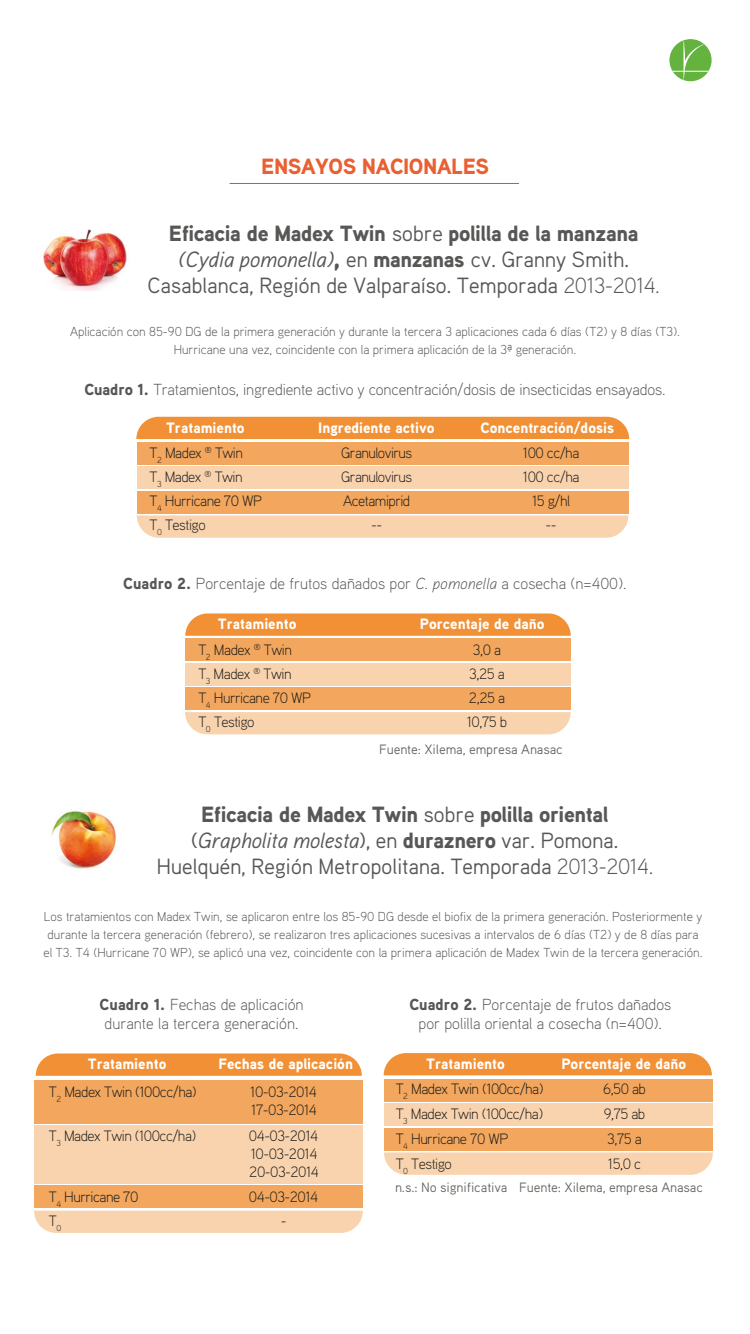
<style>
.page{position:relative;width:750px;height:1334px;background:#fff}
.page>*{position:absolute;margin:0;border:0;box-sizing:border-box;transform-origin:0 0}
.t1{font:22px/26px "Aaux Pro Regular OSF";letter-spacing:-.02em;color:#575756;text-align:center}
.t2{font:900 22px "Aaux Pro";letter-spacing:-.02em;color:#575756}
.t3{font:22px "Aaux Pro Regular Italic OSF";letter-spacing:-.02em;color:#575756}
.t4{font:900 22px "Aaux Pro";letter-spacing:-.02em;color:#e96032}
.t5{font:300 16px/19.2px "Aaux Pro";color:#575756;text-align:center}
.t6{font:300 15px/18px "Aaux Pro";letter-spacing:-.035em;color:#1d1d1b}
.t7{font:900 15px "Aaux Pro";color:#fff}
.t8{font:13.5px "Aaux Pro Regular OSF";letter-spacing:-.01em;color:#62685f}
.t9{font:300 13px/18px "Aaux Pro";color:#575756;text-align:center}
.s1{font-family:"Aaux Pro Regular OSF";font-weight:400}
.s2{font-family:"Aaux Pro Regular Italic OSF"}
.s3{font-family:"Aaux Pro";font-weight:900}
.s4{font-family:"Aaux Pro";font-weight:300}
.s5{font-weight:900}
.s6{font-style:italic}
.s7{font-family:"Aaux Pro Regular OSF"}
</style>
<div class="page">
<div style="left:35px;top:1080px;width:328px;height:43px;background:#f3a65d"></div>
<div style="left:35px;top:1125px;width:328px;height:58px;background:#f9d3ae"></div>
<div style="left:34px;top:1186px;width:329px;height:22px;background:#f3a65d"></div>
<div style="left:384px;top:1079px;width:329px;height:22px;background:#f3a65d"></div>
<div style="left:384px;top:1104px;width:329px;height:22px;background:#f9d3ae"></div>
<div style="left:384px;top:1128px;width:329px;height:22px;background:#f3a65d"></div>
<svg style="left:384px;top:1153px;width:329px;height:22px;background:#f9d4b1"></svg>
<div style="left:185px;top:639px;width:386px;height:22px;background:#f3a65d"></div>
<div style="left:185px;top:663px;width:386px;height:22px;background:#f9d3ae"></div>
<div style="left:185px;top:688px;width:386px;height:22px;background:#f3a65d"></div>
<div style="left:185px;top:712px;width:386px;height:22px;background:#f9d3ae"></div>
<div style="left:137px;top:442px;width:491px;height:22px;background:#f3a65d"></div>
<div style="left:137px;top:466px;width:491px;height:23px;background:#f9d3ae"></div>
<div style="left:137px;top:491px;width:491px;height:22px;background:#f3a65d"></div>
<svg style="left:137px;top:515px;width:491px;height:23px;background:#f9d5b1"></svg>
<div style="left:34px;top:1211px;width:329px;height:22px;background:#f9d3ae"></div>
<img style="left:51px;top:811px;width:65px;height:58px">
<svg style="left:36px;top:1053px;width:326px;height:23px;background:#f19640"></svg>
<img style="left:43px;top:229px;width:84px;height:61px">
<hr style="left:230px;top:183px;width:289px;height:1px;background:#e94e1c">
<div style="left:136px;top:417px;width:493px;height:22px;background:#f19035"></div>
<svg style="left:185px;top:613px;width:386px;height:23px;background:#f19640"></svg>
<svg style="left:384px;top:1053px;width:328px;height:22px;background:#f1933b"></svg>
<svg style="left:669px;top:39px;width:43px;height:42px"></svg>
<svg style="left:671px;top:39px;width:39px;height:42px"></svg>
<h1 class="t4" style="left:261px;top:152px;width:229px">ENSAYOS NACIONALES</h1>
<h1 class="t2" style="left:169px;top:219px;width:471px">Eficacia de Madex Twin <span class="s1">sobre</span> polilla de la manzana</h1>
<h1 class="t1" style="left:148px;top:246px;width:514px"><span class="s2">(Cydia pomonella)</span><span class="s3">,</span> en <span class="s3">manzanas</span> cv. Granny Smith.<br>Casablanca, Región de Valparaíso. Temporada <span class="s4">2013-2014.</span></h1>
<p class="t9" style="left:70px;top:322px;width:611px">Aplicación con 85-90 DG de la primera generación y durante la tercera 3 aplicaciones cada 6 días (T2) y 8 días (T3).<br>Hurricane una vez, coincidente con la primera aplicación de la 3ª generación.</p>
<p class="t5" style="left:85px;top:380px;width:583px"><span class="s5">Cuadro 1.</span> Tratamientos, ingrediente activo y concentración/dosis de insecticidas ensayados.</p>
<p class="t7" style="left:166px;top:418px;width:80px">Tratamiento</p>
<p class="t7" style="left:318px;top:418px;width:118px">Ingrediente activo</p>
<p class="t7" style="left:481px;top:418px;width:135px">Concentración/dosis</p>
<p class="t6" style="left:150px;top:443px;width:95px">T<sub>2</sub> Madex <sup>®</sup> Twin</p>
<p class="t6" style="left:341px;top:443px;width:73px">Granulovirus</p>
<p class="t6" style="left:523px;top:443px;width:58px">100 cc/ha</p>
<p class="t6" style="left:150px;top:467px;width:95px">T<sub>3</sub> Madex <sup>®</sup> Twin</p>
<p class="t6" style="left:341px;top:467px;width:73px">Granulovirus</p>
<p class="t6" style="left:523px;top:467px;width:58px">100 cc/ha</p>
<p class="t6" style="left:150px;top:491px;width:114px">T<sub>4</sub> Hurricane 70 WP</p>
<p class="t6" style="left:343px;top:491px;width:69px">Acetamiprid</p>
<p class="t6" style="left:532px;top:491px;width:40px">15 g/hl</p>
<p class="t6" style="left:150px;top:515px;width:58px">T<sub>0</sub> Testigo</p>
<p class="t6" style="left:371px;top:515px;width:13px">--</p>
<p class="t6" style="left:546px;top:515px;width:13px">--</p>
<p class="t5" style="left:123px;top:573px;width:505px"><span class="s5">Cuadro 2.</span> Porcentaje de frutos dañados por <span class="s6">C. pomonella</span> a cosecha (n=400).</p>
<p class="t7" style="left:218px;top:614px;width:80px">Tratamiento</p>
<p class="t7" style="left:420px;top:614px;width:126px">Porcentaje de daño</p>
<p class="t6" style="left:198px;top:640px;width:95px">T<sub>2</sub> Madex <sup>®</sup> Twin</p>
<p class="t6" style="left:473px;top:640px;width:30px">3,0 a</p>
<p class="t6" style="left:198px;top:664px;width:95px">T<sub>3</sub> Madex <sup>®</sup> Twin</p>
<p class="t6" style="left:469px;top:664px;width:37px">3,25 a</p>
<p class="t6" style="left:198px;top:688px;width:114px">T<sub>4</sub> Hurricane 70 WP</p>
<p class="t6" style="left:469px;top:688px;width:38px">2,25 a</p>
<p class="t6" style="left:198px;top:712px;width:58px">T<sub>0</sub> Testigo</p>
<p class="t6" style="left:467px;top:712px;width:42px">10,75 b</p>
<p class="t8" style="left:379px;top:741px;width:185px">Fuente: Xilema, empresa Anasac</p>
<h1 class="t2" style="left:201px;top:801px;width:409px">Eficacia de Madex Twin <span class="s1">sobre</span> polilla oriental</h1>
<h1 class="t3" style="left:191px;top:827px;width:429px"><span class="s7">(</span>Grapholita molesta<span class="s7">), en</span> <span class="s3">duraznero</span> <span class="s7">var. Pomona.</span></h1>
<h1 class="t1" style="left:156px;top:853px;width:499px">Huelquén, Región Metropolitana. Temporada <span class="s4">2013-2014.</span></h1>
<p class="t9" style="left:44px;top:907px;width:660px;text-align:left">Los tratamientos con Madex Twin, se aplicaron entre los 85-90 DG desde el biofix de la primera generación. Posteriormente y durante la tercera generación (febrero), se realizaron tres aplicaciones sucesivas a intervalos de 6 días (T2) y de 8 días para el T3. T4 (Hurricane 70 WP), se aplicó una vez, coincidente con la primera aplicación de Madex Twin de la tercera generación.</p>
<p class="t5" style="left:100px;top:995px;width:205px"><span class="s5">Cuadro 1.</span> Fechas de aplicación durante la tercera generación.</p>
<p class="t5" style="left:409px;top:995px;width:263px"><span class="s5">Cuadro 2.</span> Porcentaje de frutos dañados por polilla oriental a cosecha (n=400).</p>
<p class="t7" style="left:88px;top:1055px;width:80px">Tratamiento</p>
<p class="t7" style="left:218px;top:1055px;width:136px">Fechas de aplicación</p>
<p class="t6" style="left:49px;top:1082px;width:149px">T<sub>2</sub> Madex Twin (100cc/ha)</p>
<p class="t6" style="left:250px;top:1082px;width:68px">10-03-2014<br>17-03-2014</p>
<p class="t6" style="left:49px;top:1126px;width:149px">T<sub>3</sub> Madex Twin (100cc/ha)</p>
<p class="t6" style="left:249px;top:1126px;width:72px;text-align:justify">04-03-2014<br>10-03-2014<br>20-03-2014</p>
<p class="t6" style="left:49px;top:1187px;width:91px">T<sub>4</sub> Hurricane 70</p>
<p class="t6" style="left:249px;top:1187px;width:71px">04-03-2014</p>
<p class="t6" style="left:49px;top:1211px;width:14px">T<sub>0</sub></p>
<p class="t6" style="left:281px;top:1211px;width:7px">-</p>
<p class="t7" style="left:426px;top:1054px;width:80px">Tratamiento</p>
<p class="t7" style="left:561px;top:1054px;width:126px">Porcentaje de daño</p>
<p class="t6" style="left:396px;top:1080px;width:149px">T<sub>2</sub> Madex Twin (100cc/ha)</p>
<p class="t6" style="left:603px;top:1080px;width:44px">6,50 ab</p>
<p class="t6" style="left:396px;top:1105px;width:149px">T<sub>3</sub> Madex Twin (100cc/ha)</p>
<p class="t6" style="left:604px;top:1105px;width:43px">9,75 ab</p>
<p class="t6" style="left:396px;top:1130px;width:114px">T<sub>4</sub> Hurricane 70 WP</p>
<p class="t6" style="left:607px;top:1130px;width:36px">3,75 a</p>
<p class="t6" style="left:396px;top:1155px;width:58px">T<sub>0</sub> Testigo</p>
<p class="t6" style="left:608px;top:1155px;width:35px">15,0 c</p>
<p class="t8" style="left:395px;top:1179px;width:310px">n.s.: No significativa Fuente: Xilema, empresa Anasac</p>
</div>
